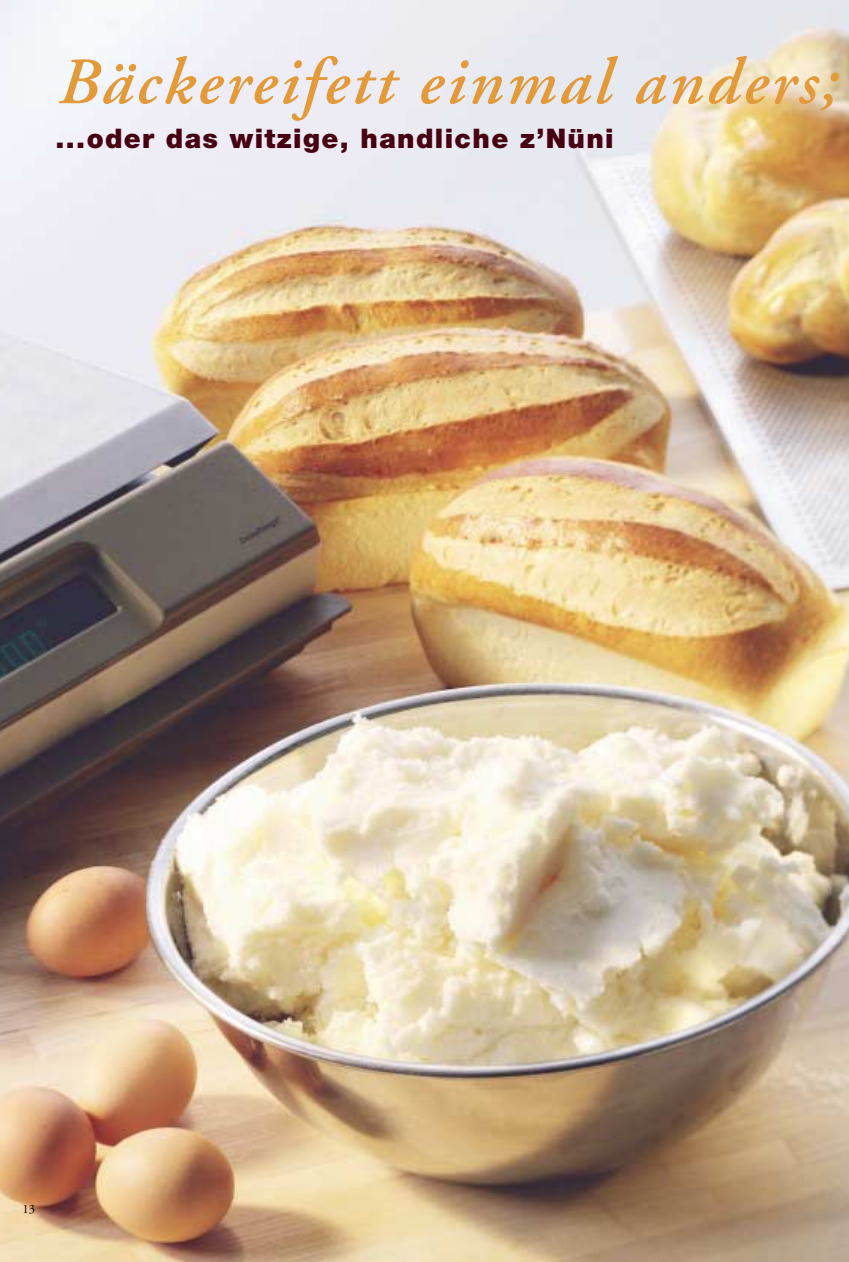
<style>
.page{position:relative;width:849px;height:1262px;background:#fff}
.page>*{position:absolute;margin:0;border:0;box-sizing:border-box;transform-origin:0 0}
.t1{font:italic 600 66px "Adobe Garamond";letter-spacing:.05em;color:#e29a3a}
.t2{font:900 27px "Helvetica Neue";letter-spacing:.05em;color:#470012}
.t3{font:12.75px "Adobe Garamond";color:#000}
</style>
<div class="page">
<img style="left:0;top:0;width:849px;height:1261px">
<h1 class="t1" style="left:56px;top:56px;width:781px">Bäckereifett einmal anders;</h1>
<p class="t2" style="left:56px;top:129px;width:560px">...oder das witzige, handliche z’Nüni</p>
<p class="t3" style="left:23px;top:1203px;width:14px">13</p>
</div>
